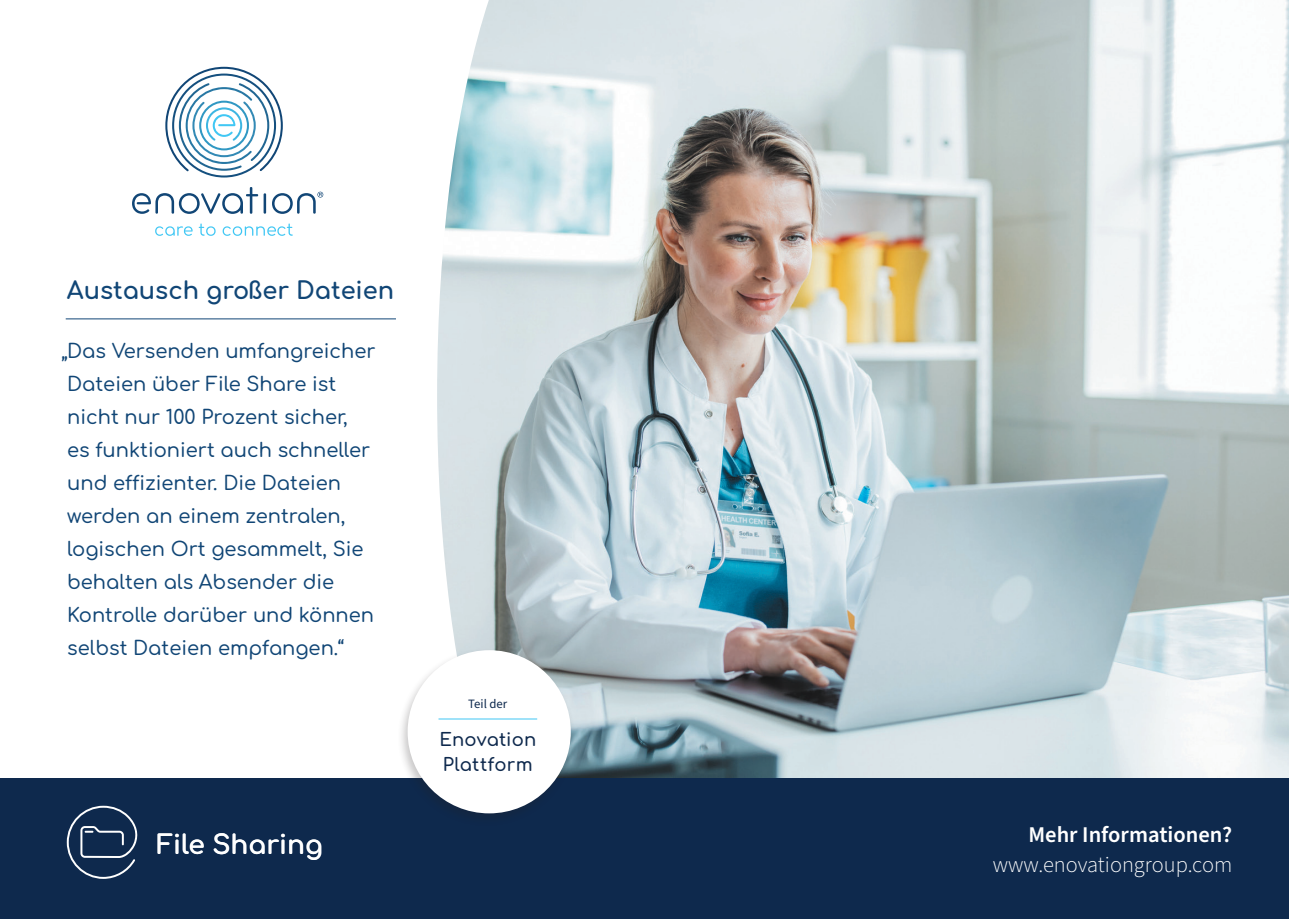
<style>
.page{position:relative;width:1289px;height:919px;background:#fff}
.page>*{position:absolute;margin:0;border:0;box-sizing:border-box;transform-origin:0 0}
.t1{font:700 26.4px "Comfortaa";color:#fff}
.t2{font:700 24px "Comfortaa";color:#114676}
.t3{font:300 22.5px "Source Sans Pro";color:#fff}
.t4{font:600 22.5px "Source Sans Pro";color:#fff}
.t5{font:500 19.5px/33px "Comfortaa";color:#114676}
.t6{font:600 18px/25.5px "Comfortaa";letter-spacing:.01em;color:#0e294d}
.t7{font:12.75px "Source Sans Pro";color:#0e294d}
</style>
<div class="page">
<img style="left:437px;top:0;width:851px;height:778px">
<hr style="left:66px;top:318px;width:330px;height:1px;background:#114676">
<div style="left:0;top:778px;width:1288px;height:140px;background:#0e294d"></div>
<svg style="left:132px;top:187px;width:134px;height:27px"></svg>
<svg style="left:165px;top:67px;width:118px;height:110px"></svg>
<svg style="left:272px;top:192px;width:51px;height:22px"></svg>
<svg style="left:155px;top:226px;width:38px;height:10px"></svg>
<svg style="left:223px;top:223px;width:70px;height:13px"></svg>
<svg style="left:199px;top:223px;width:16px;height:13px"></svg>
<svg style="left:67px;top:805px;width:70px;height:73px"></svg>
<div style="left:397px;top:647px;width:179px;height:179px;background:#231f20;opacity:.25"></div>
<div style="left:407px;top:650px;width:164px;height:163px;background:#fff;border-radius:50%"></div>
<hr style="left:438px;top:718px;width:99px;height:1px;background:#40c7f4">
<p class="t2" style="left:67px;top:269px;width:329px">Austausch großer Dateien</p>
<p class="t5" style="left:61px;top:331px;width:315px">„Das Versenden umfangreicher<br>Dateien über File Share ist nicht nur 100 Prozent sicher,<br>es funktioniert auch schneller und effizienter. Die Dateien werden an einem zentralen, logischen Ort gesammelt, Sie behalten als Absender die<br>Kontrolle darüber und können selbst Dateien empfangen.“</p>
<p class="t1" style="left:157px;top:820px;width:168px">File Sharing</p>
<p class="t7" style="left:468px;top:695px;width:41px">Teil der</p>
<p class="t6" style="left:439px;top:724px;width:98px">Enovation<br>Plattform</p>
<p class="t4" style="left:1028px;top:819px;width:205px">Mehr Informationen?</p>
<p class="t3" style="left:992px;top:849px;width:241px">www.enovationgroup.com</p>
</div>
